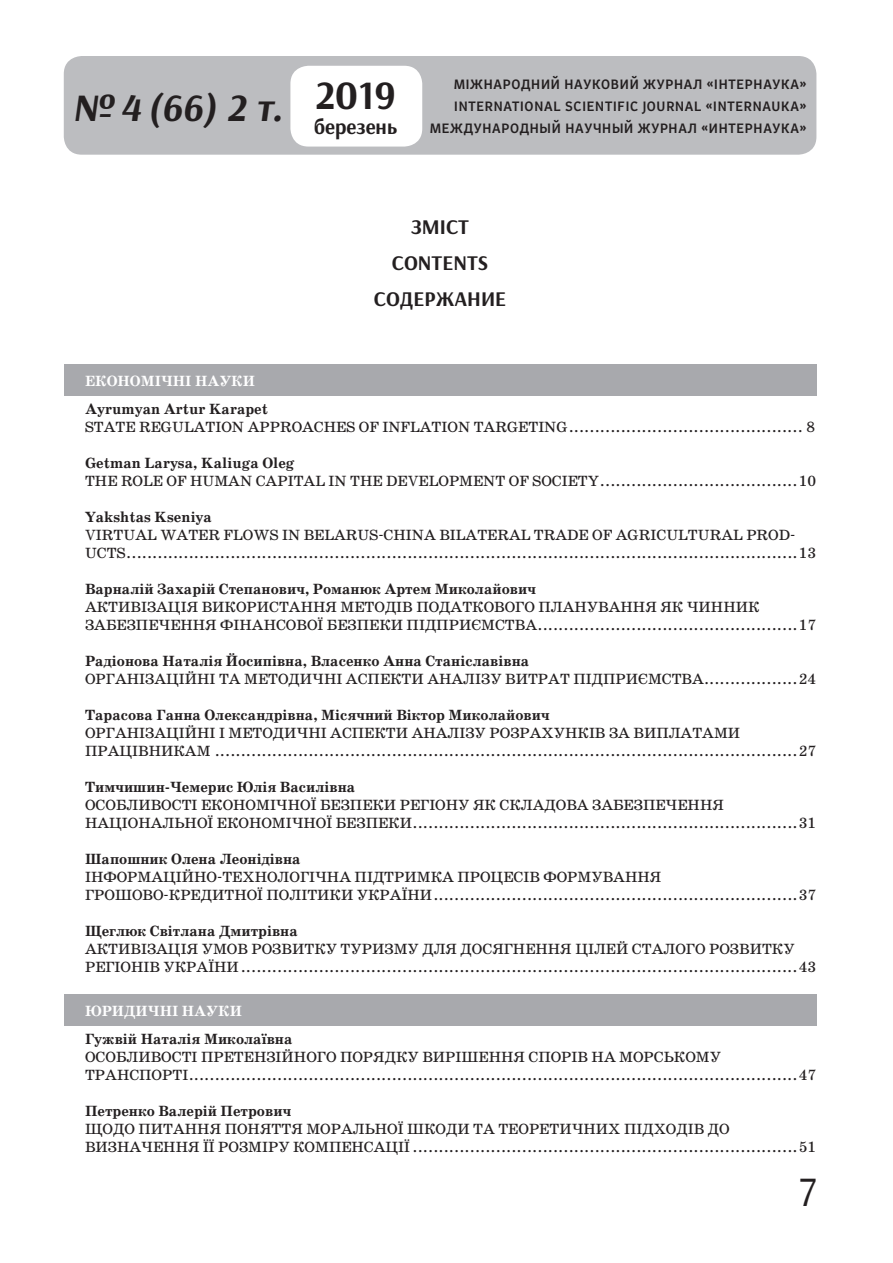
<style>
.page{position:relative;width:893px;height:1263px;background:#fff}
.page>*{position:absolute;margin:0;border:0;box-sizing:border-box;transform-origin:0 0}
.t1{font:42px "Arsenal";color:#231f20}
.t2{font:700 40.5px "Arsenal";color:#231f20}
.t3{font:italic 700 39px "Arsenal";color:#231f20}
.t4{font:700 21px "Arsenal";color:#231f20}
.t5{font:15px/18px "School Book AC";color:#231f20}
.Содержание_Автор{font:700 15px "School Book AC";color:#231f20}
.t6{font:500 15px/22.2px "Certa Sans";letter-spacing:.005em;color:#231f20;text-align:right}
.Содержание_Раздел_Пл{font:700 15px "School Book AC";color:#fff}
</style>
<div class="page">
<div style="left:64px;top:56px;width:752px;height:99px;background:#bcbdc0;border-radius:18px"></div>
<div style="left:290px;top:66px;width:132px;height:81px;background:#fff;border-radius:18px"></div>
<div style="left:64px;top:364px;width:752px;height:32px;background:#a8a9ad"></div>
<div style="left:64px;top:995px;width:752px;height:31px;background:#a8a9ad"></div>
<h3 class="t3" style="left:71px;top:84px;width:214px">№ 4 (66) 2 т.</h3>
<p class="Содержание_Раздел_Пл" style="left:85px;top:372px;width:172px">ЕКОНОМІЧНІ НАУКИ</p>
<h2 class="t2" style="left:315px;top:70px;width:82px">2019</h2>
<h3 class="t4" style="left:314px;top:114px;width:85px">березень</h3>
<p class="t6" style="left:430px;top:73px;width:379px">МІЖНАРОДНИЙ НАУКОВИЙ ЖУРНАЛ «ІНТЕРНАУКА»<br>INTERNATIONAL SCIENTIFIC JOURNAL «INTERNAUKA»<br>МЕЖДУНАРОДНЫЙ НАУЧНЫЙ ЖУРНАЛ «ИНТЕРНАУКА»</p>
<p class="t4" style="left:411px;top:214px;width:59px">ЗМІСТ</p>
<p class="t4" style="left:392px;top:250px;width:98px">CONTENTS</p>
<p class="t4" style="left:374px;top:286px;width:134px">СОДЕРЖАНИЕ</p>
<p class="Содержание_Автор" style="left:85px;top:401px;width:185px">Ayrumyan Artur Karapet</p>
<p class="t5" style="left:85px;top:418px;width:731px">STATE REGULATION APPROACHES OF INFLATION TARGETING............................................. 8</p>
<p class="Содержание_Автор" style="left:85px;top:455px;width:211px">Getman Larysa, Kaliuga Oleg</p>
<p class="t5" style="left:85px;top:472px;width:733px">THE ROLE OF HUMAN CAPITAL IN THE DEVELOPMENT OF SOCIETY......................................10</p>
<p class="Содержание_Автор" style="left:85px;top:509px;width:129px">Yakshtas Kseniya</p>
<p class="t5" style="left:85px;top:526px;width:733px">VIRTUAL WATER FLOWS IN BELARUS-CHINA BILATERAL TRADE OF AGRICULTURAL PROD‑<br>UCTS.................................................................................................................................13</p>
<p class="Содержание_Автор" style="left:85px;top:581px;width:453px">Варналій Захарій Степанович, Романюк Артем Миколайович</p>
<p class="t5" style="left:85px;top:598px;width:733px">АКТИВІЗАЦІЯ ВИКОРИСТАННЯ МЕТОДІВ ПОДАТКОВОГО ПЛАНУВАННЯ ЯК ЧИННИК<br>ЗАБЕЗПЕЧЕННЯ ФІНАНСОВОЇ БЕЗПЕКИ ПІДПРИЄМСТВА..................................................17</p>
<p class="Содержание_Автор" style="left:85px;top:653px;width:446px">Радіонова Наталія Йосипівна, Власенко Анна Станіславівна</p>
<p class="t5" style="left:85px;top:670px;width:733px">ОРГАНІЗАЦІЙНІ ТА МЕТОДИЧНІ АСПЕКТИ АНАЛІЗУ ВИТРАТ ПІДПРИЄМСТВА..................24</p>
<p class="Содержание_Автор" style="left:85px;top:707px;width:466px">Тарасова Ганна Олександрівна, Місячний Віктор Миколайович</p>
<p class="t5" style="left:85px;top:724px;width:733px">ОРГАНІЗАЦІЙНІ І МЕТОДИЧНІ АСПЕКТИ АНАЛІЗУ РОЗРАХУНКІВ ЗА ВИПЛАТАМИ<br>ПРАЦІВНИКАМ ................................................................................................................27</p>
<p class="Содержание_Автор" style="left:85px;top:779px;width:272px">Тимчишин-Чемерис Юлія Василівна</p>
<p class="t5" style="left:85px;top:796px;width:733px">ОСОБЛИВОСТІ ЕКОНОМІЧНОЇ БЕЗПЕКИ РЕГІОНУ ЯК СКЛАДОВА ЗАБЕЗПЕЧЕННЯ<br>НАЦІОНАЛЬНОЇ ЕКОНОМІЧНОЇ БЕЗПЕКИ..........................................................................31</p>
<p class="Содержание_Автор" style="left:85px;top:851px;width:217px">Шапошник Олена Леонідівна</p>
<p class="t5" style="left:85px;top:868px;width:733px">ІНФОРМАЦІЙНО-ТЕХНОЛОГІЧНА ПІДТРИМКА ПРОЦЕСІВ ФОРМУВАННЯ<br>ГРОШОВО-КРЕДИТНОЇ ПОЛІТИКИ УКРАЇНИ......................................................................37</p>
<p class="Содержание_Автор" style="left:85px;top:923px;width:214px">Щеглюк Світлана Дмитрівна</p>
<p class="t5" style="left:85px;top:940px;width:733px">АКТИВІЗАЦІЯ УМОВ РОЗВИТКУ ТУРИЗМУ ДЛЯ ДОСЯГНЕННЯ ЦІЛЕЙ СТАЛОГО РОЗВИТКУ<br>РЕГІОНІВ УКРАЇНИ...........................................................................................................43</p>
<p class="Содержание_Раздел_Пл" style="left:85px;top:1002px;width:158px">ЮРИДИЧНІ НАУКИ</p>
<p class="Содержание_Автор" style="left:85px;top:1031px;width:209px">Гужвій Наталія Миколаївна</p>
<p class="t5" style="left:85px;top:1048px;width:733px">ОСОБЛИВОСТІ ПРЕТЕНЗІЙНОГО ПОРЯДКУ ВИРІШЕННЯ СПОРІВ НА МОРСЬКОМУ<br>ТРАНСПОРТІ.....................................................................................................................47</p>
<p class="Содержание_Автор" style="left:85px;top:1103px;width:208px">Петренко Валерій Петрович</p>
<p class="t5" style="left:85px;top:1120px;width:733px">ЩОДО ПИТАННЯ ПОНЯТТЯ МОРАЛЬНОЇ ШКОДИ ТА ТЕОРЕТИЧНИХ ПІДХОДІВ ДО<br>ВИЗНАЧЕННЯ ЇЇ РОЗМІРУ КОМПЕНСАЦІЇ ..........................................................................51</p>
<h1 class="t1" style="left:799px;top:1166px;width:19px">7</h1>
</div>
